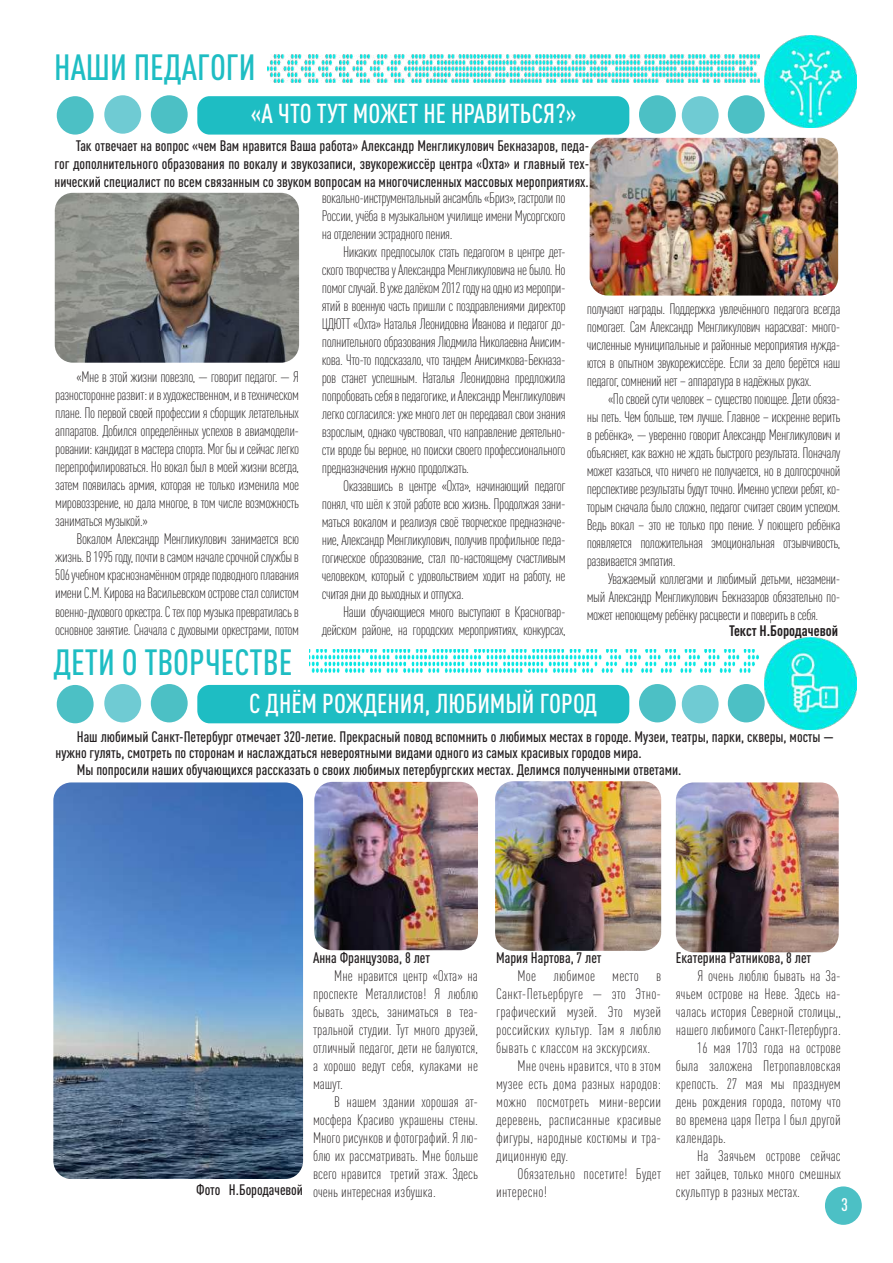
<style>
.page{position:relative;width:893px;height:1263px;background:#fff}
.page>*{position:absolute;margin:0;border:0;box-sizing:border-box;transform-origin:0 0}
.t1{font:500 condensed 36px "DIN Pro";color:#1ebdc3}
.t2{font:500 condensed 27px "DIN Pro";color:#fff}
.t3{font:500 condensed 18px "DIN Pro";color:#fff}
.t4{font:300 condensed 15px/18px "DIN Pro";color:#231f20;text-align:justify}
.t5{font:500 condensed 15px/18px "DIN Pro";color:#231f20;text-align:justify}
.t6{font:300 condensed 15px/18px "DIN Pro";letter-spacing:-.03em;color:#231f20;text-align:right}
.t7{font:700 condensed 15px "DIN Pro";color:#231f20}
.s1{font-weight:500}
</style>
<div class="page">
<img style="left:267px;top:54px;width:493px;height:28px">
<div style="left:197px;top:685px;width:432px;height:38px;background:#1ebdc3;border-radius:12px"></div>
<div style="left:639px;top:684px;width:37px;height:38px;background:#4cc0c5;border-radius:50%"></div>
<div style="left:682px;top:685px;width:37px;height:38px;background:#6fcbd3;border-radius:50%"></div>
<div style="left:728px;top:684px;width:37px;height:38px;background:#4cc0c5;border-radius:50%"></div>
<div style="left:57px;top:685px;width:37px;height:38px;background:#4cc0c5;border-radius:50%"></div>
<div style="left:104px;top:684px;width:37px;height:38px;background:#6fcbd3;border-radius:50%"></div>
<div style="left:151px;top:684px;width:37px;height:38px;background:#4cc0c5;border-radius:50%"></div>
<img style="left:310px;top:650px;width:448px;height:22px">
<img style="left:765px;top:638px;width:92px;height:92px">
<img style="left:765px;top:36px;width:92px;height:92px">
<div style="left:825px;top:1186px;width:37px;height:39px;background:#4cc0c5;border-radius:50%"></div>
<div style="left:197px;top:96px;width:432px;height:39px;background:#1ebdc3;border-radius:12px"></div>
<div style="left:639px;top:95px;width:37px;height:39px;background:#4cc0c5;border-radius:50%"></div>
<div style="left:682px;top:96px;width:37px;height:39px;background:#6fcbd3;border-radius:50%"></div>
<div style="left:728px;top:95px;width:37px;height:39px;background:#4cc0c5;border-radius:50%"></div>
<div style="left:57px;top:96px;width:37px;height:39px;background:#4cc0c5;border-radius:50%"></div>
<div style="left:104px;top:95px;width:37px;height:39px;background:#6fcbd3;border-radius:50%"></div>
<div style="left:151px;top:95px;width:37px;height:39px;background:#4cc0c5;border-radius:50%"></div>
<img style="left:590px;top:138px;width:248px;height:158px">
<img style="left:55px;top:193px;width:244px;height:170px">
<img style="left:676px;top:782px;width:163px;height:170px">
<img style="left:314px;top:782px;width:164px;height:168px">
<img style="left:495px;top:781px;width:166px;height:170px">
<img style="left:53px;top:782px;width:250px;height:397px">
<h1 class="t1" style="left:54px;top:40px;width:203px">НАШИ ПЕДАГОГИ</h1>
<h2 class="t2" style="left:251px;top:93px;width:327px">«А ЧТО ТУТ МОЖЕТ НЕ НРАВИТЬСЯ?»</h2>
<p class="t5" style="left:54px;top:135px;width:536px;text-indent:21px">Так отвечает на вопрос «чем Вам нравится Ваша работа» Александр Менгликулович Бекназаров, педа&shy;гог дополнительного образования по вокалу и звукозаписи, звукорежиссёр центра «Охта» и главный тех&shy;нический специалист по всем связанным со звуком вопросам на многочисленных массовых мероприятиях.</p>
<p class="t4" style="left:55px;top:367px;width:245px;text-indent:21px">«Мне в этой жизни повезло, — говорит педагог. — Я разносторонне развит: и в художественном, и в техническом плане. По первой своей профессии я сборщик летательных аппаратов. Добился определённых успехов в авиамодели&shy;ровании: кандидат в мастера спорта. Мог бы и сейчас легко перепрофилироваться. Но вокал был в моей жизни всегда, затем появилась армия, которая не только изменила мое мировоззрение, но дала многое, в том числе возможность заниматься музыкой.»</p>
<p class="t4" style="left:55px;top:529px;width:245px;text-indent:21px">Вокалом Александр Менгликулович занимается всю жизнь. В 1995 году, почти в самом начале срочной службы в 506 учебном краснознамённом отряде подводного плавания имени С.М. Кирова на Васильевском острове стал солистом военно-духового оркестра. С тех пор музыка превратилась в основное занятие. Сначала с духовыми оркестрами, потом</p>
<p class="t4" style="left:322px;top:187px;width:245px">вокально-инструментальный ансамбль «Бриз», гастроли по России, учёба в музыкальном училище имени Мусоргского на отделении эстрадного пения.</p>
<p class="t4" style="left:322px;top:241px;width:245px;text-indent:21px">Никаких предпосылок стать педагогом в центре дет&shy;ского творчества у Александра Менгликуловича не было. Но помог случай. В уже далёком 2012 году на одно из меропри&shy;ятий в военную часть пришли с поздравлениями директор ЦДЮТТ «Охта» Наталья Леонидовна Иванова и педагог до&shy;полнительного образования Людмила Николаевна Анисим&shy;кова. Что-то подсказало, что тандем Анисимкова-Бекназа&shy;ров станет успешным. Наталья Леонидовна предложила попробовать себя в педагогике, и Александр Менгликулович легко согласился: уже много лет он передавал свои знания взрослым, однако чувствовал, что направление деятельно&shy;сти вроде бы верное, но поиски своего профессионального предназначения нужно продолжать.</p>
<p class="t4" style="left:322px;top:475px;width:245px;text-indent:21px">Оказавшись в центре «Охта», начинающий педагог понял, что шёл к этой работе всю жизнь. Продолжая зани&shy;маться вокалом и реализуя своё творческое предназначе&shy;ние, Александр Менгликулович, получив профильное педа&shy;гогическое образование, стал по-настоящему счастливым человеком, который с удовольствием ходит на работу, не считая дни до выходных и отпуска.</p>
<p class="t6" style="left:322px;top:601px;width:245px">Наши обучающиеся много выступают в Красногвар&shy;дейском районе, на городских мероприятиях, конкурсах,</p>
<p class="t4" style="left:587px;top:298px;width:255px">получают награды. Поддержка увлечённого педагога всегда помогает. Сам Александр Менгликулович нарасхват: много&shy;численные муниципальные и районные мероприятия нужда&shy;ются в опытном звукорежиссёре. Если за дело берётся наш педагог, сомнений нет – аппаратура в надёжных руках.</p>
<p class="t4" style="left:587px;top:388px;width:255px;text-indent:21px">«По своей сути человек – существо поющее. Дети обяза&shy;ны петь. Чем больше, тем лучше. Главное – искренне верить в ребёнка», — уверенно говорит Александр Менгликулович и объясняет, как важно не ждать быстрого результата. Поначалу может казаться, что ничего не получается, но в долгосрочной перспективе результаты будут точно. Именно успехи ребят, ко&shy;торым сначала было сложно, педагог считает своим успехом.<br>Ведь вокал – это не только про пение. У поющего ребёнка появляется положительная эмоциональная отзывчивость, развивается эмпатия.</p>
<p class="t4" style="left:587px;top:568px;width:255px;text-indent:21px">Уважаемый коллегами и любимый детьми, незамени&shy;мый Александр Менгликулович Бекназаров обязательно по&shy;может непоющему ребёнку расцвести и поверить в себя.</p>
<p class="t7" style="left:729px;top:620px;width:111px">Текст Н.Бородачевой</p>
<h1 class="t1" style="left:53px;top:636px;width:241px">ДЕТИ О ТВОРЧЕСТВЕ</h1>
<h2 class="t2" style="left:249px;top:683px;width:350px">С ДНЁМ РОЖДЕНИЯ, ЛЮБИМЫЙ ГОРОД</h2>
<p class="t5" style="left:77px;top:726px;width:759px">Наш любимый Санкт-Петербург отмечает 320-летие. Прекрасный повод вспомнить о любимых местах в городе. Музеи, театры, парки, скверы, мосты —</p>
<p class="t5" style="left:56px;top:743px;width:588px">нужно гулять, смотреть по сторонам и наслаждаться невероятными видами одного из самых красивых городов мира.</p>
<p class="t5" style="left:77px;top:759px;width:606px">Мы попросили наших обучающихся рассказать о своих любимых петербургских местах. Делимся полученными ответами.</p>
<p class="t5" style="left:313px;top:947px;width:118px">Анна Французова, 8 лет</p>
<p class="t4" style="left:313px;top:966px;width:166px;text-indent:21px">Мне нравится центр «Охта» на проспекте Металлистов! Я люблю бывать здесь, заниматься в теа&shy;тральной студии. Тут много друзей, отличный педагог, дети не балуются, а хорошо ведут себя, кулаками не машут.</p>
<p class="t4" style="left:334px;top:1092px;width:145px">В нашем здании хорошая ат-</p>
<p class="t4" style="left:313px;top:1110px;width:166px">мосфера Красиво украшены стены.</p>
<p class="t4" style="left:313px;top:1128px;width:166px">Много рисунков и фотографий. Я лю-</p>
<p class="t4" style="left:313px;top:1146px;width:166px">блю их рассматривать. Мне больше</p>
<p class="t4" style="left:313px;top:1164px;width:166px">всего нравится третий этаж. Здесь</p>
<p class="t4" style="left:196px;top:1182px;width:241px"><span class="s1">Фото Н.Бородачевой</span> очень интересная избушка.</p>
<p class="t5" style="left:496px;top:947px;width:107px">Мария Нартова, 7 лет</p>
<p class="t4" style="left:517px;top:966px;width:145px">Мое любимое место в</p>
<p class="t4" style="left:496px;top:984px;width:166px">Санкт-Петьербруге — это Этно-</p>
<p class="t4" style="left:496px;top:1002px;width:166px">графический музей. Это музей</p>
<p class="t4" style="left:496px;top:1020px;width:166px">российских культур. Там я люблю</p>
<p class="t4" style="left:496px;top:1038px;width:156px">бывать с классом на экскурсиях.</p>
<p class="t4" style="left:517px;top:1056px;width:145px">Мне очень нравится, что в этом</p>
<p class="t4" style="left:496px;top:1074px;width:166px">музее есть дома разных народов:</p>
<p class="t4" style="left:496px;top:1092px;width:166px">можно посмотреть мини-версии</p>
<p class="t4" style="left:496px;top:1110px;width:166px">деревень, расписанные красивые</p>
<p class="t4" style="left:496px;top:1128px;width:166px">фигуры, народные костюмы и тра-</p>
<p class="t4" style="left:496px;top:1146px;width:74px">диционную еду.</p>
<p class="t4" style="left:517px;top:1164px;width:145px">Обязательно посетите! Будет</p>
<p class="t4" style="left:496px;top:1182px;width:52px">интересно!</p>
<p class="t5" style="left:676px;top:947px;width:137px">Екатерина Ратникова, 8 лет</p>
<p class="t4" style="left:697px;top:966px;width:145px">Я очень люблю бывать на За-</p>
<p class="t4" style="left:676px;top:984px;width:166px">ячьем острове на Неве. Здесь на-</p>
<p class="t4" style="left:676px;top:1002px;width:166px">чалась история Северной столицы,,</p>
<p class="t4" style="left:676px;top:1020px;width:166px">нашего любимого Санкт-Петербурга.</p>
<p class="t4" style="left:697px;top:1038px;width:145px">16 мая 1703 года на острове</p>
<p class="t4" style="left:676px;top:1056px;width:166px">была заложена Петропавловская</p>
<p class="t4" style="left:676px;top:1074px;width:166px">крепость. 27 мая мы празднуем</p>
<p class="t4" style="left:676px;top:1092px;width:166px">день рождения города, потому что</p>
<p class="t4" style="left:676px;top:1110px;width:166px">во времена царя Петра I был другой</p>
<p class="t4" style="left:676px;top:1128px;width:52px">календарь.</p>
<p class="t4" style="left:697px;top:1146px;width:145px">На Заячьем острове сейчас</p>
<p class="t4" style="left:676px;top:1164px;width:166px">нет зайцев, только много смешных</p>
<p class="t4" style="left:676px;top:1182px;width:126px">скульптур в разных местах.</p>
<p class="t3" style="left:841px;top:1191px;width:8px">3</p>
</div>
